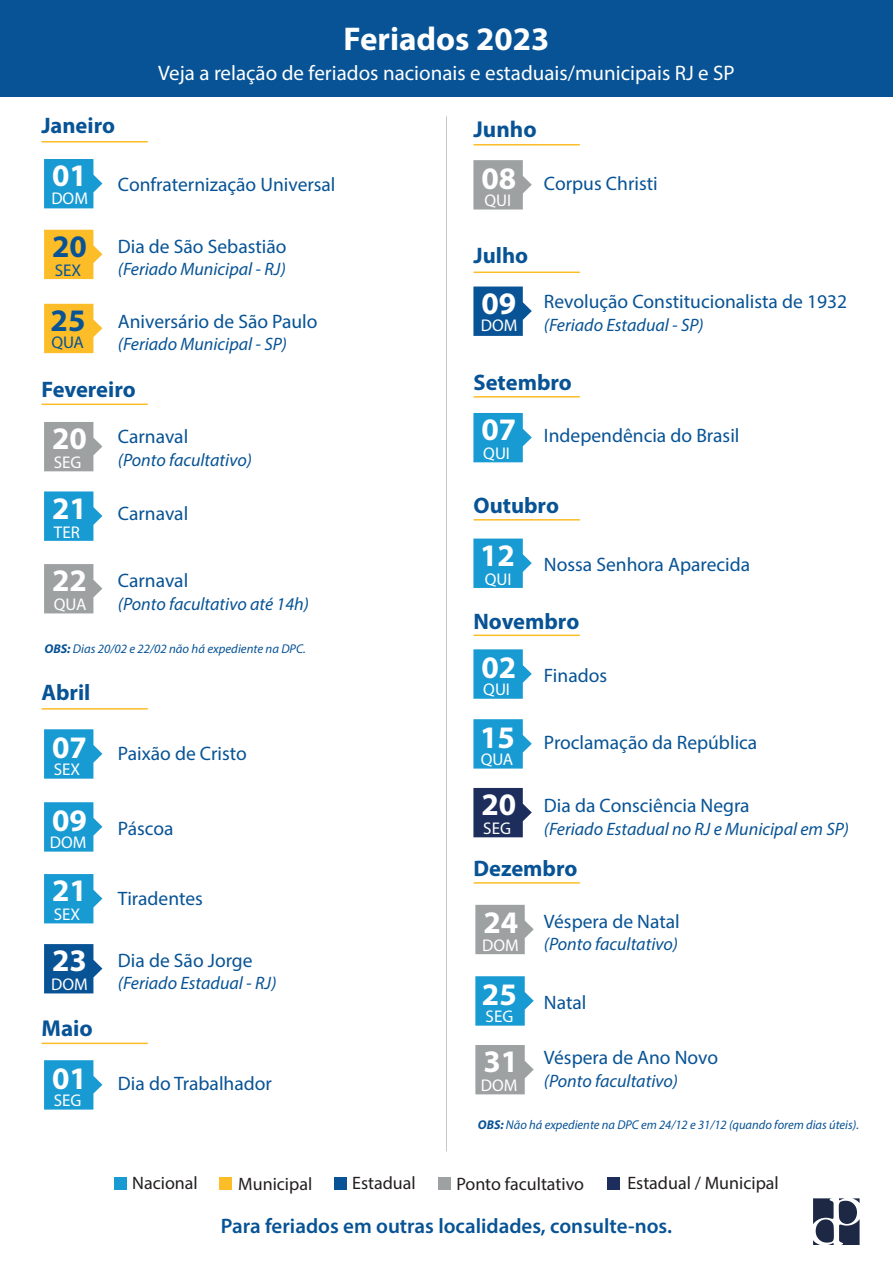
<style>
.page{position:relative;width:893px;height:1263px;background:#fff}
.page>*{position:absolute;margin:0;border:0;box-sizing:border-box;transform-origin:0 0}
.t1{font:700 33px "Myriad Pro";color:#fff}
.t2{font:700 31.35px "Myriad Pro";color:#fff}
.t3{font:700 31.35px "Myriad Pro";color:#075395}
.t4{font:700 23.1px "Myriad Pro";color:#075395}
.t5{font:700 22.5px "Myriad Pro";color:#075395}
.t6{font:21px "Myriad Pro";color:#fff}
.t7{font:600 21px "Myriad Pro";color:#075395}
.t8{font:19.5px "Myriad Pro";color:#075395}
.t9{font:italic 18px "Myriad Pro";color:#075395}
.t10{font:18px "Myriad Pro";color:#231f20}
.t11{font:16.95px "Myriad Pro";color:#fff}
.t12{font:16.95px "Myriad Pro";color:#075395}
.t13{font:italic 12.75px "Myriad Pro";color:#075395}
.s1{font-weight:700;font-size:31.35px;color:#fff}
.s2{font-weight:700}
</style>
<div class="page">
<div style="left:0;top:0;width:893px;height:96px;background:#075395"></div>
<div style="left:114px;top:1178px;width:12px;height:12px;background:#189ad2"></div>
<div style="left:219px;top:1178px;width:12px;height:12px;background:#fcbd28"></div>
<div style="left:335px;top:1178px;width:12px;height:12px;background:#075395"></div>
<div style="left:438px;top:1178px;width:12px;height:12px;background:#9da1a2"></div>
<div style="left:608px;top:1178px;width:12px;height:12px;background:#1d2e5c"></div>
<svg style="left:44px;top:159px;width:58px;height:49px;background:#33a6d7"></svg>
<svg style="left:44px;top:230px;width:58px;height:49px;background:#fcc441"></svg>
<svg style="left:44px;top:304px;width:58px;height:49px;background:#fcc441"></svg>
<svg style="left:44px;top:422px;width:58px;height:49px;background:#a8acad"></svg>
<svg style="left:44px;top:491px;width:58px;height:50px;background:#36a7d7"></svg>
<svg style="left:44px;top:564px;width:58px;height:49px;background:#a8acad"></svg>
<svg style="left:473px;top:413px;width:59px;height:49px;background:#37a7d8"></svg>
<svg style="left:473px;top:539px;width:59px;height:49px;background:#37a7d8"></svg>
<svg style="left:44px;top:729px;width:58px;height:50px;background:#36a7d7"></svg>
<svg style="left:44px;top:1060px;width:58px;height:49px;background:#34a6d7"></svg>
<svg style="left:473px;top:160px;width:59px;height:49px;background:#aaadae"></svg>
<svg style="left:44px;top:802px;width:58px;height:50px;background:#36a7d7"></svg>
<svg style="left:44px;top:874px;width:58px;height:49px;background:#34a6d7"></svg>
<svg style="left:44px;top:944px;width:58px;height:49px;background:#2568a1"></svg>
<svg style="left:473px;top:649px;width:59px;height:50px;background:#39a8d8"></svg>
<svg style="left:473px;top:719px;width:59px;height:49px;background:#38a8d8"></svg>
<svg style="left:473px;top:788px;width:59px;height:49px;background:#3b4a72"></svg>
<svg style="left:475px;top:905px;width:59px;height:49px;background:#aaadae"></svg>
<svg style="left:475px;top:976px;width:59px;height:50px;background:#39a8d8"></svg>
<svg style="left:475px;top:1045px;width:59px;height:49px;background:#aaadae"></svg>
<hr style="left:41px;top:1043px;width:107px;height:1px;background:#fcbd28">
<hr style="left:473px;top:144px;width:107px;height:2px;background:#fcbd28">
<hr style="left:473px;top:396px;width:107px;height:2px;background:#fcbd28">
<hr style="left:41px;top:404px;width:107px;height:1px;background:#fcbd28">
<hr style="left:41px;top:708px;width:107px;height:2px;background:#fcbd28">
<hr style="left:41px;top:141px;width:107px;height:2px;background:#fcbd28">
<svg style="left:473px;top:287px;width:59px;height:49px;background:#296aa3"></svg>
<hr style="left:473px;top:272px;width:107px;height:1px;background:#fcbd28">
<hr style="left:473px;top:519px;width:107px;height:2px;background:#fcbd28">
<hr style="left:473px;top:635px;width:107px;height:1px;background:#fcbd28">
<hr style="left:473px;top:882px;width:107px;height:2px;background:#fcbd28">
<svg style="left:813px;top:1198px;width:47px;height:47px"></svg>
<hr style="left:446px;top:116px;width:1px;height:1035px;background:#c8c7c7">
<h1 class="t1" style="left:343px;top:17px;width:207px">Feriados 2023</h1>
<p class="t6" style="left:158px;top:60px;width:578px">Veja a relação de feriados nacionais e estaduais/municipais RJ e SP</p>
<p class="t5" style="left:41px;top:111px;width:75px">Janeiro</p>
<p class="t8" style="left:52px;top:173px;width:285px"><sup>01</sup> Confraternização Universal</p>
<p class="t11" style="left:51px;top:187px;width:38px">DOM</p>
<h2 class="t3" style="left:52px;top:226px;width:36px">20</h2>
<p class="t12" style="left:55px;top:260px;width:28px">SEX</p>
<h2 class="t3" style="left:51px;top:300px;width:36px">25</h2>
<p class="t12" style="left:51px;top:332px;width:34px">QUA</p>
<p class="t5" style="left:41px;top:375px;width:96px">Fevereiro</p>
<p class="t8" style="left:118px;top:425px;width:72px">Carnaval</p>
<p class="t9" style="left:118px;top:449px;width:136px">(Ponto facultativo)</p>
<p class="t8" style="left:118px;top:234px;width:170px">Dia de São Sebastião</p>
<p class="t9" style="left:118px;top:258px;width:170px">(Feriado Municipal - RJ)</p>
<p class="t8" style="left:118px;top:309px;width:201px">Aniversário de São Paulo</p>
<p class="t9" style="left:118px;top:333px;width:170px">(Feriado Municipal - SP)</p>
<h2 class="t2" style="left:52px;top:418px;width:36px">20</h2>
<p class="t11" style="left:54px;top:452px;width:29px">SEG</p>
<p class="t8" style="left:52px;top:501px;width:138px"><span class="s1">21</span> Carnaval</p>
<p class="t11" style="left:54px;top:521px;width:27px">TER</p>
<p class="t8" style="left:118px;top:569px;width:72px">Carnaval</p>
<p class="t9" style="left:118px;top:593px;width:193px">(Ponto facultativo até 14h)</p>
<h2 class="t2" style="left:52px;top:560px;width:36px">22</h2>
<p class="t11" style="left:54px;top:594px;width:34px">QUA</p>
<p class="t13" style="left:44px;top:641px;width:263px"><span class="s2">OBS:</span> Dias 20/02 e 22/02 não há expediente na DPC.</p>
<p class="t5" style="left:41px;top:678px;width:50px">Abril</p>
<p class="t8" style="left:52px;top:741px;width:196px"><span class="s1">07</span> Paixão de Cristo</p>
<p class="t11" style="left:54px;top:759px;width:28px">SEX</p>
<p class="t8" style="left:52px;top:816px;width:123px"><sup>09</sup> Páscoa</p>
<p class="t11" style="left:50px;top:832px;width:38px">DOM</p>
<p class="t8" style="left:52px;top:887px;width:152px"><sup>21</sup> Tiradentes</p>
<p class="t11" style="left:54px;top:904px;width:28px">SEX</p>
<p class="t8" style="left:118px;top:948px;width:136px">Dia de São Jorge</p>
<p class="t9" style="left:118px;top:972px;width:160px">(Feriado Estadual - RJ)</p>
<h2 class="t2" style="left:52px;top:940px;width:36px">23</h2>
<p class="t11" style="left:51px;top:974px;width:38px">DOM</p>
<p class="t4" style="left:41px;top:1013px;width:53px">Maio</p>
<p class="t8" style="left:52px;top:1071px;width:221px"><span class="s1">01</span> Dia do Trabalhador</p>
<p class="t11" style="left:54px;top:1090px;width:29px">SEG</p>
<p class="t4" style="left:473px;top:114px;width:65px">Junho</p>
<p class="t8" style="left:481px;top:171px;width:178px"><span class="s1">08</span> Corpus Christi</p>
<p class="t11" style="left:484px;top:190px;width:28px">QUI</p>
<p class="t5" style="left:473px;top:241px;width:56px">Julho</p>
<h2 class="t2" style="left:481px;top:283px;width:36px">09</h2>
<p class="t11" style="left:481px;top:315px;width:38px">DOM</p>
<p class="t8" style="left:544px;top:290px;width:305px">Revolução Constitucionalista de 1932</p>
<p class="t9" style="left:544px;top:314px;width:161px">(Feriado Estadual - SP)</p>
<p class="t5" style="left:473px;top:367px;width:100px">Setembro</p>
<p class="t8" style="left:544px;top:423px;width:197px">Independência do Brasil</p>
<h2 class="t2" style="left:481px;top:409px;width:36px">07</h2>
<p class="t11" style="left:483px;top:443px;width:28px">QUI</p>
<p class="t5" style="left:473px;top:490px;width:87px">Outubro</p>
<h2 class="t2" style="left:480px;top:535px;width:36px">12</h2>
<p class="t11" style="left:485px;top:568px;width:28px">QUI</p>
<p class="t5" style="left:473px;top:607px;width:107px">Novembro</p>
<p class="t8" style="left:544px;top:552px;width:208px">Nossa Senhora Aparecida</p>
<p class="t8" style="left:481px;top:663px;width:127px"><sup>02</sup> Finados</p>
<p class="t11" style="left:483px;top:679px;width:28px">QUI</p>
<p class="t8" style="left:544px;top:731px;width:215px">Proclamação da República</p>
<h2 class="t2" style="left:480px;top:717px;width:36px">15</h2>
<p class="t11" style="left:481px;top:749px;width:34px">QUA</p>
<h2 class="t2" style="left:481px;top:784px;width:36px">20</h2>
<p class="t11" style="left:483px;top:818px;width:29px">SEG</p>
<p class="t5" style="left:473px;top:853px;width:105px">Dezembro</p>
<p class="t8" style="left:544px;top:909px;width:137px">Véspera de Natal</p>
<p class="t9" style="left:544px;top:933px;width:136px">(Ponto facultativo)</p>
<p class="t8" style="left:544px;top:794px;width:207px">Dia da Consciência Negra</p>
<p class="t9" style="left:544px;top:818px;width:306px">(Feriado Estadual no RJ e Municipal em SP)</p>
<h2 class="t2" style="left:483px;top:902px;width:36px">24</h2>
<p class="t11" style="left:482px;top:935px;width:38px">DOM</p>
<h2 class="t2" style="left:482px;top:974px;width:36px">25</h2>
<p class="t11" style="left:486px;top:1006px;width:29px">SEG</p>
<h2 class="t2" style="left:483px;top:1041px;width:36px">31</h2>
<p class="t11" style="left:481px;top:1075px;width:38px">DOM</p>
<p class="t8" style="left:544px;top:990px;width:44px">Natal</p>
<p class="t8" style="left:544px;top:1046px;width:176px">Véspera de Ano Novo</p>
<p class="t9" style="left:544px;top:1070px;width:136px">(Ponto facultativo)</p>
<p class="t13" style="left:478px;top:1117px;width:383px"><span class="s2">OBS:</span> Não há expediente na DPC em 24/12 e 31/12 (quando forem dias úteis).</p>
<p class="t10" style="left:132px;top:1172px;width:67px">Nacional</p>
<p class="t10" style="left:238px;top:1173px;width:76px">Municipal</p>
<p class="t10" style="left:352px;top:1172px;width:65px">Estadual</p>
<p class="t10" style="left:456px;top:1172px;width:129px">Ponto facultativo</p>
<p class="t10" style="left:627px;top:1172px;width:153px">Estadual / Municipal</p>
<p class="t7" style="left:221px;top:1212px;width:453px">Para feriados em outras localidades, consulte-nos.</p>
</div>
